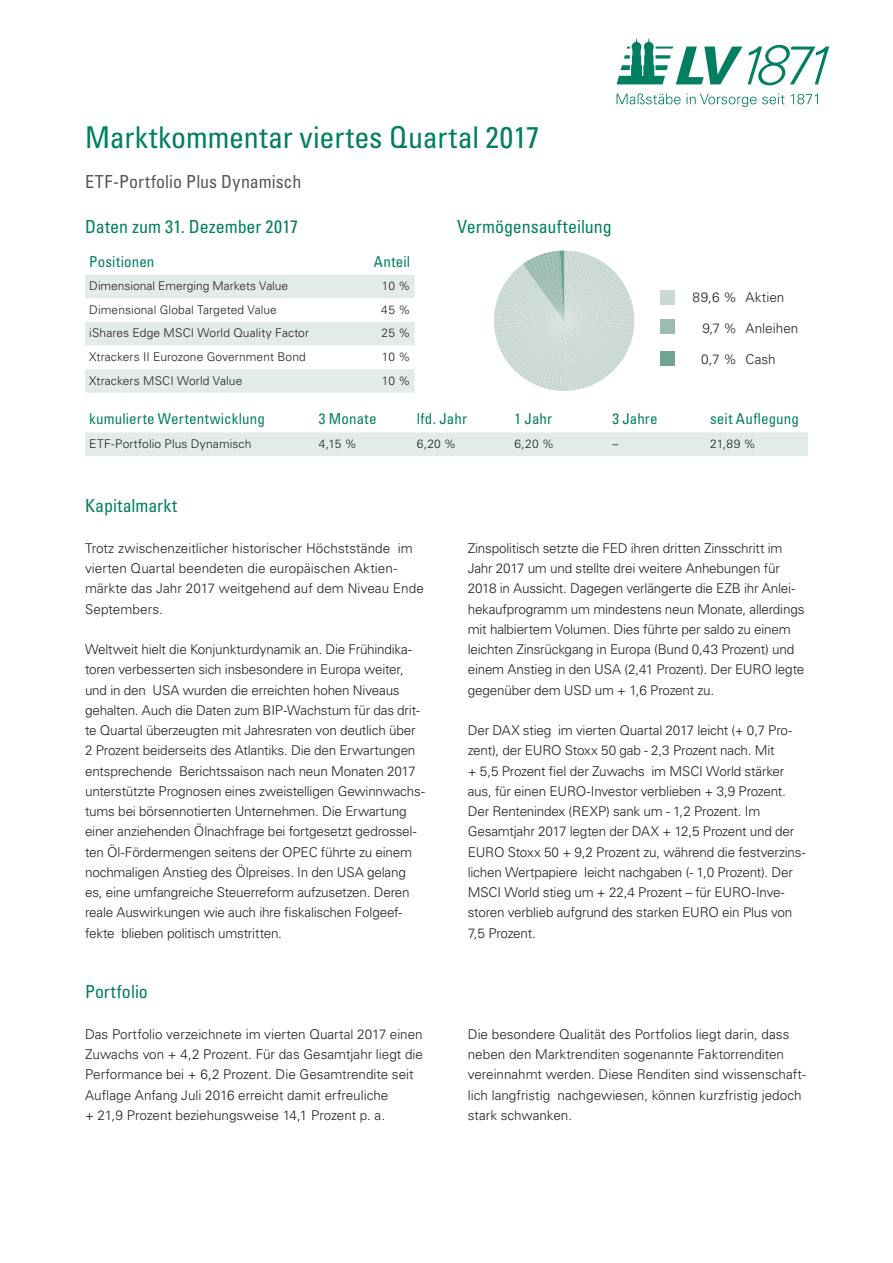
<style>
.page{position:relative;width:893px;height:1263px;background:#fff}
.page>*{position:absolute;margin:0;border:0;box-sizing:border-box;transform-origin:0 0}
.t1{font:condensed 30px "Univers LT Std";color:#017f60}
.t2{font:condensed 18px "Univers LT Std";color:#017f60}
.t3{font:condensed 18px "Univers LT Std";color:#57585a}
.t4{font:condensed 15px "Univers LT Std";letter-spacing:.01em;color:#017f60}
.t5{font:300 13.5px/20.2px "Univers LT Std";letter-spacing:-.015em;color:#231f20}
.t6{font:300 13.5px/20.2px "Univers LT Std";letter-spacing:.005em;color:#231f20}
.t7{font:300 13.5px "Univers LT Std";letter-spacing:.015em;color:#231f20}
.t8{font:300 12px "Univers LT Std";letter-spacing:.01em;color:#231f20}
</style>
<div class="page">
<svg style="left:617px;top:93px;width:201px;height:14px"></svg>
<svg style="left:748px;top:45px;width:81px;height:40px"></svg>
<svg style="left:617px;top:38px;width:125px;height:46px"></svg>
<div style="left:85px;top:432px;width:723px;height:24px;background:#e2ebe8"></div>
<div style="left:660px;top:290px;width:15px;height:15px;background:#cad9d3"></div>
<div style="left:660px;top:320px;width:15px;height:14px;background:#9cbcb0"></div>
<div style="left:660px;top:351px;width:15px;height:15px;background:#6fa492"></div>
<svg style="left:85px;top:275px;width:330px;height:118px"></svg>
<svg style="left:494px;top:251px;width:140px;height:140px"></svg>
<h1 class="t1" style="left:85px;top:118px;width:456px">Marktkommentar viertes Quartal 2017</h1>
<h2 class="t3" style="left:85px;top:171px;width:218px">ETF-Portfolio Plus Dynamisch</h2>
<h2 class="t2" style="left:85px;top:215px;width:215px">Daten zum 31. Dezember 2017</h2>
<h2 class="t2" style="left:457px;top:215px;width:156px">Vermögensaufteilung</h2>
<p class="t4" style="left:89px;top:252px;width:67px">Positionen</p>
<p class="t4" style="left:374px;top:252px;width:38px">Anteil</p>
<p class="t8" style="left:89px;top:279px;width:200px">Dimensional Emerging Markets Value</p>
<p class="t8" style="left:382px;top:279px;width:30px">10 %</p>
<p class="t8" style="left:89px;top:302px;width:189px">Dimensional Global Targeted Value</p>
<p class="t8" style="left:381px;top:302px;width:31px">45 %</p>
<p class="t8" style="left:89px;top:326px;width:221px">iShares Edge MSCI World Quality Factor</p>
<p class="t8" style="left:382px;top:326px;width:30px">25 %</p>
<p class="t8" style="left:89px;top:350px;width:218px">Xtrackers II Eurozone Government Bond</p>
<p class="t8" style="left:382px;top:350px;width:30px">10 %</p>
<p class="t8" style="left:89px;top:373px;width:155px">Xtrackers MSCI World Value</p>
<p class="t8" style="left:382px;top:373px;width:30px">10 %</p>
<p class="t7" style="left:693px;top:289px;width:93px">89,6 % Aktien</p>
<p class="t5" style="left:702px;top:318px;width:98px">9,7 % Anleihen</p>
<p class="t5" style="left:701px;top:349px;width:76px">0,7 % Cash</p>
<p class="t4" style="left:89px;top:409px;width:177px">kumulierte Wertentwicklung</p>
<p class="t4" style="left:319px;top:409px;width:59px">3 Monate</p>
<p class="t4" style="left:417px;top:409px;width:52px">lfd. Jahr</p>
<p class="t4" style="left:514px;top:409px;width:39px">1 Jahr</p>
<p class="t4" style="left:612px;top:409px;width:47px">3 Jahre</p>
<p class="t4" style="left:710px;top:409px;width:90px">seit Auflegung</p>
<p class="t8" style="left:89px;top:436px;width:164px">ETF-Portfolio Plus Dynamisch</p>
<p class="t8" style="left:319px;top:436px;width:39px">4,15 %</p>
<p class="t8" style="left:417px;top:436px;width:41px">6,20 %</p>
<p class="t8" style="left:514px;top:436px;width:41px">6,20 %</p>
<p class="t8" style="left:612px;top:436px;width:7px">–</p>
<p class="t8" style="left:710px;top:436px;width:47px">21,89 %</p>
<h2 class="t2" style="left:85px;top:495px;width:94px">Kapitalmarkt</h2>
<p class="t6" style="left:85px;top:538px;width:340px">Trotz zwischenzeitlicher historischer Höchststände im vierten Quartal beendeten die europäischen Aktien&shy;märkte das Jahr 2017 weitgehend auf dem Niveau Ende Septembers.</p>
<p class="t5" style="left:85px;top:639px;width:341px">Weltweit hielt die Konjunkturdynamik an. Die Frühindika&shy;toren verbesserten sich insbesondere in Europa weiter, und in den USA wurden die erreichten hohen Niveaus gehalten. Auch die Daten zum BIP-Wachstum für das drit&shy;te Quartal überzeugten mit Jahresraten von deutlich über 2 Prozent beiderseits des Atlantiks. Die den Erwartungen entsprechende Berichtssaison nach neun Monaten 2017 unterstützte Prognosen eines zweistelligen Gewinnwachs&shy;tums bei börsennotierten Unternehmen. Die Erwartung einer anziehenden Ölnachfrage bei fortgesetzt gedrossel&shy;ten Öl-Fördermengen seitens der OPEC führte zu einem nochmaligen Anstieg des Ölpreises. In den USA gelang es, eine umfangreiche Steuerreform aufzusetzen. Deren reale Auswirkungen wie auch ihre fiskalischen Folgeef&shy;fekte blieben politisch umstritten.</p>
<p class="t5" style="left:468px;top:538px;width:338px">Zinspolitisch setzte die FED ihren dritten Zinsschritt im Jahr 2017 um und stellte drei weitere Anhebungen für 2018 in Aussicht. Dagegen verlängerte die EZB ihr Anlei&shy;hekaufprogramm um mindestens neun Monate, allerdings mit halbiertem Volumen. Dies führte per saldo zu einem leichten Zinsrückgang in Europa (Bund 0,43 Prozent) und einem Anstieg in den USA (2,41 Prozent). Der EURO legte gegenüber dem USD um + 1,6 Prozent zu.</p>
<p class="t5" style="left:468px;top:720px;width:339px">Der DAX stieg im vierten Quartal 2017 leicht (+ 0,7 Pro&shy;zent), der EURO Stoxx 50 gab - 2,3 Prozent nach. Mit<br>+ 5,5 Prozent fiel der Zuwachs im MSCI World stärker aus, für einen EURO-Investor verblieben + 3,9 Prozent.<br>Der Rentenindex (REXP) sank um - 1,2 Prozent. Im Gesamtjahr 2017 legten der DAX + 12,5 Prozent und der EURO Stoxx 50 + 9,2 Prozent zu, während die festverzins&shy;lichen Wertpapiere leicht nachgaben (- 1,0 Prozent). Der MSCI World stieg um + 22,4 Prozent – für EURO-Inve&shy;storen verblieb aufgrund des starken EURO ein Plus von 7,5 Prozent.</p>
<h2 class="t2" style="left:85px;top:981px;width:64px">Portfolio</h2>
<p class="t5" style="left:85px;top:1024px;width:339px">Das Portfolio verzeichnete im vierten Quartal 2017 einen Zuwachs von + 4,2 Prozent. Für das Gesamtjahr liegt die Performance bei + 6,2 Prozent. Die Gesamtrendite seit Auflage Anfang Juli 2016 erreicht damit erfreuliche<br>+ 21,9 Prozent beziehungsweise 14,1 Prozent p. a.</p>
<p class="t5" style="left:468px;top:1024px;width:339px">Die besondere Qualität des Portfolios liegt darin, dass neben den Marktrenditen sogenannte Faktorrenditen vereinnahmt werden. Diese Renditen sind wissenschaft&shy;lich langfristig nachgewiesen, können kurzfristig jedoch stark schwanken.</p>
</div>
